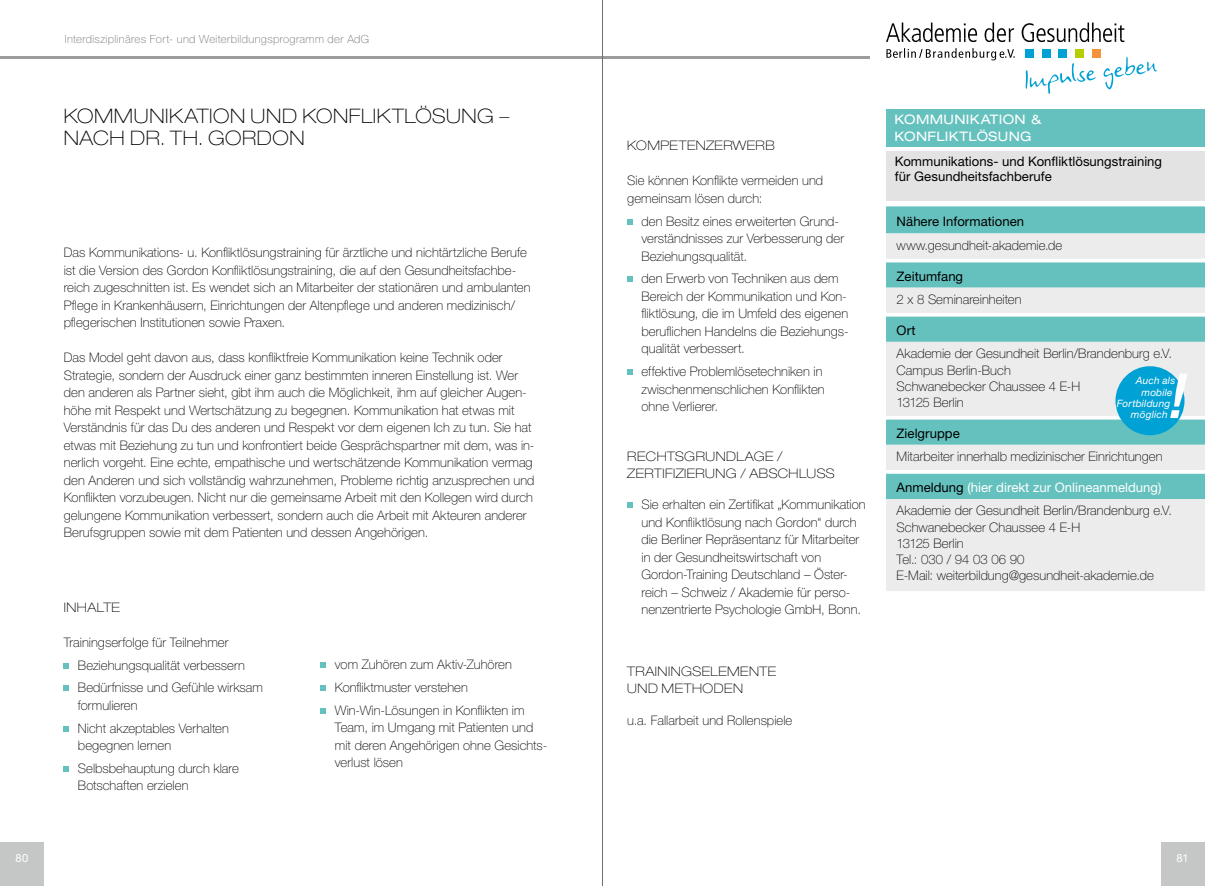
<style>
.page{position:relative;width:1205px;height:886px;background:#fff}
.page>*{position:absolute;margin:0;border:0;box-sizing:border-box;transform-origin:0 0}
.über_klein{font:italic 700 condensed 59.25px "Helvetica LT Std";color:#fff}
.über{font:100 expanded 20px/22.5px "Helvetica Neue LT Std";letter-spacing:.03em;color:#000}
.grund{font:100 13.12px/17.5px "Helvetica Neue LT Std";letter-spacing:.005em;color:#000}
.Einzug{font:100 13.12px/17.5px "Helvetica Neue LT Std";letter-spacing:.005em;color:#000}
.grund-2{font:13.12px/15px "Helvetica Neue LT Std";color:#000}
.über_klein-2{font:100 expanded 13.12px/17.5px "Helvetica Neue LT Std";letter-spacing:.035em;color:#000}
.grund-3{font:13.12px "Helvetica Neue LT Std";color:#fff}
.zwischen_über{font:expanded 13.12px/17.5px "Helvetica Neue LT Std";letter-spacing:.03em;color:#fff}
.t1{font:100 11.25px "Helvetica Neue LT Std";letter-spacing:.035em;color:#6e6e6e}
.t2{font:11.25px "Helvetica Neue LT Std";color:#fff}
.grund-4{font:italic 10.12px/11.1px "Helvetica Neue LT Std";letter-spacing:.015em;color:#fff;text-align:center}
.s1{color:#000}
</style>
<div class="page">
<div style="left:886px;top:151px;width:319px;height:50px;background:#e3e3e3"></div>
<div style="left:1160px;top:842px;width:45px;height:44px;background:#c5c6c6"></div>
<div style="left:0;top:842px;width:44px;height:44px;background:#c5c6c6"></div>
<hr style="left:0;top:56px;width:869px;height:2px;background:#9c9c9d">
<svg style="left:1025px;top:53px;width:133px;height:41px"></svg>
<svg style="left:886px;top:23px;width:238px;height:19px"></svg>
<div style="left:1042px;top:49px;width:8px;height:9px;background:#00a1d4"></div>
<div style="left:1058px;top:49px;width:9px;height:9px;background:#00a1d4"></div>
<div style="left:1025px;top:49px;width:9px;height:9px;background:#00a1d4"></div>
<div style="left:1075px;top:49px;width:9px;height:9px;background:#b6cd00"></div>
<div style="left:1092px;top:49px;width:8px;height:9px;background:#f3943d"></div>
<svg style="left:886px;top:48px;width:128px;height:12px"></svg>
<div style="left:886px;top:206px;width:319px;height:27px;background:#65c1be"></div>
<svg style="left:886px;top:233px;width:319px;height:358px;background:#c4dfde"></svg>
<hr style="left:886px;top:259px;width:319px;height:3px;background:#fff">
<svg style="left:886px;top:313px;width:319px;height:4px"></svg>
<svg style="left:886px;top:416px;width:319px;height:4px"></svg>
<svg style="left:886px;top:470px;width:319px;height:4px"></svg>
<svg style="left:64px;top:663px;width:5px;height:5px"></svg>
<svg style="left:64px;top:686px;width:5px;height:5px"></svg>
<svg style="left:64px;top:726px;width:5px;height:5px"></svg>
<svg style="left:64px;top:766px;width:5px;height:5px"></svg>
<svg style="left:627px;top:219px;width:5px;height:5px"></svg>
<svg style="left:627px;top:277px;width:5px;height:5px"></svg>
<svg style="left:627px;top:370px;width:5px;height:5px"></svg>
<svg style="left:627px;top:503px;width:5px;height:5px"></svg>
<svg style="left:321px;top:662px;width:5px;height:5px"></svg>
<svg style="left:321px;top:685px;width:5px;height:5px"></svg>
<svg style="left:321px;top:708px;width:5px;height:5px"></svg>
<div style="left:1115px;top:366px;width:69px;height:69px;background:#00a1d4;border-radius:50%"></div>
<div style="left:886px;top:109px;width:319px;height:38px;background:#65c1be"></div>
<hr style="left:602px;top:0;width:1px;height:886px;background:#6e6e6e">
<p class="t1" style="left:65px;top:33px;width:306px">Interdisziplinäres Fort- und Weiterbildungsprogramm der AdG</p>
<p class="über" style="left:64px;top:104px;width:447px">KOMMUNIKATION UND KONFLIKTLÖSUNG –<br>NACH DR. TH. GORDON</p>
<p class="grund" style="left:64px;top:244px;width:468px">Das Kommunikations- u. Konfliktlösungstraining für ärztliche und nichtärtzliche Berufe ist die Version des Gordon Konfliktlösungstraining, die auf den Gesundheitsfachbe&shy;reich zugeschnitten ist. Es wendet sich an Mitarbeiter der stationären und ambulanten Pflege in Krankenhäusern, Einrichtungen der Altenpflege und anderen medizinisch/ pflegerischen Institutionen sowie Praxen.</p>
<p class="grund" style="left:64px;top:349px;width:472px">Das Model geht davon aus, dass konfliktfreie Kommunikation keine Technik oder Strategie, sondern der Ausdruck einer ganz bestimmten inneren Einstellung ist. Wer den anderen als Partner sieht, gibt ihm auch die Möglichkeit, ihm auf gleicher Augen&shy;höhe mit Respekt und Wertschätzung zu begegnen. Kommunikation hat etwas mit Verständnis für das Du des anderen und Respekt vor dem eigenen Ich zu tun. Sie hat etwas mit Beziehung zu tun und konfrontiert beide Gesprächspartner mit dem, was in&shy;nerlich vorgeht. Eine echte, empathische und wertschätzende Kommunikation vermag den Anderen und sich vollständig wahrzunehmen, Probleme richtig anzusprechen und Konflikten vorzubeugen. Nicht nur die gemeinsame Arbeit mit den Kollegen wird durch gelungene Kommunikation verbessert, sondern auch die Arbeit mit Akteuren anderer Berufsgruppen sowie mit dem Patienten und dessen Angehörigen.</p>
<p class="über_klein-2" style="left:64px;top:598px;width:58px">INHALTE</p>
<p class="Einzug" style="left:64px;top:633px;width:166px">Trainingserfolge für Teilnehmer</p>
<p class="Einzug" style="left:78px;top:656px;width:168px">Beziehungsqualität verbessern</p>
<p class="Einzug" style="left:78px;top:679px;width:186px">Bedürfnisse und Gefühle wirksam formulieren</p>
<p class="Einzug" style="left:78px;top:719px;width:152px">Nicht akzeptables Verhalten begegnen lernen</p>
<p class="Einzug" style="left:78px;top:759px;width:163px">Selbsbehauptung durch klare<br>Botschaften erzielen</p>
<p class="Einzug" style="left:335px;top:655px;width:178px">vom Zuhören zum Aktiv-Zuhören</p>
<p class="Einzug" style="left:335px;top:678px;width:135px">Konfliktmuster verstehen</p>
<p class="Einzug" style="left:335px;top:701px;width:214px">Win-Win-Lösungen in Konflikten im<br>Team, im Umgang mit Patienten und mit deren Angehörigen ohne Gesichts&shy;verlust lösen</p>
<p class="über_klein-2" style="left:627px;top:137px;width:149px">KOMPETENZERWERB</p>
<p class="grund" style="left:627px;top:172px;width:197px">Sie können Konflikte vermeiden und gemeinsam lösen durch:</p>
<p class="Einzug" style="left:641px;top:212px;width:204px">den Besitz eines erweiterten Grund&shy;verständnisses zur Verbesserung der<br>Beziehungsqualität.</p>
<p class="Einzug" style="left:641px;top:270px;width:209px">den Erwerb von Techniken aus dem Bereich der Kommunikation und Kon&shy;fliktlösung, die im Umfeld des eigenen beruflichen Handelns die Beziehungs&shy;qualität verbessert.</p>
<p class="Einzug" style="left:641px;top:363px;width:185px">effektive Problemlösetechniken in zwischenmenschlichen Konflikten ohne Verlierer.</p>
<p class="über_klein-2" style="left:627px;top:447px;width:209px">RECHTSGRUNDLAGE /<br>ZERTIFIZIERUNG / ABSCHLUSS</p>
<p class="Einzug" style="left:641px;top:496px;width:226px">Sie erhalten ein Zertifikat „Kommunikation und Konfliktlösung nach Gordon“ durch die Berliner Repräsentanz für Mitarbeiter in der Gesundheitswirtschaft von Gordon-Training Deutschland – Öster&shy;reich – Schweiz / Akademie für perso&shy;nenzentrierte Psychologie GmbH, Bonn.</p>
<p class="über_klein-2" style="left:627px;top:662px;width:150px">TRAININGSELEMENTE<br>UND METHODEN</p>
<p class="grund" style="left:627px;top:711px;width:167px">u.a. Fallarbeit und Rollenspiele</p>
<p class="zwischen_über" style="left:894px;top:110px;width:148px">KOMMUNIKATION &amp;<br>KONFLIKTLÖSUNG</p>
<p class="grund-2" style="left:895px;top:154px;width:269px">Kommunikations- und Konfliktlösungstraining für Gesundheitsfachberufe</p>
<p class="grund-2" style="left:896px;top:214px;width:129px">Nähere Informationen</p>
<p class="grund" style="left:896px;top:236px;width:167px">www.gesundheit-akademie.de</p>
<p class="grund-2" style="left:896px;top:268px;width:68px">Zeitumfang</p>
<p class="grund" style="left:896px;top:291px;width:126px">2 x 8 Seminareinheiten</p>
<p class="grund-2" style="left:896px;top:322px;width:21px">Ort</p>
<p class="grund" style="left:896px;top:345px;width:277px">Akademie der Gesundheit Berlin/Brandenburg e.V.</p>
<p class="grund" style="left:896px;top:361px;width:116px">Campus Berlin-Buch</p>
<p class="grund" style="left:896px;top:378px;width:185px;line-height:16.2px">Schwanebecker Chaussee 4 E-H<br>13125 Berlin</p>
<p class="grund-2" style="left:896px;top:425px;width:65px">Zielgruppe</p>
<p class="grund" style="left:896px;top:448px;width:267px">Mitarbeiter innerhalb medizinischer Einrichtungen</p>
<p class="grund-3" style="left:896px;top:479px;width:266px"><span class="s1">Anmeldung</span> (hier direkt zur Onlineanmeldung)</p>
<p class="grund" style="left:896px;top:502px;width:277px">Akademie der Gesundheit Berlin/Brandenburg e.V.</p>
<p class="grund" style="left:896px;top:518px;width:185px">Schwanebecker Chaussee 4 E-H</p>
<p class="grund" style="left:896px;top:534px;width:69px">13125 Berlin</p>
<p class="grund" style="left:896px;top:551px;width:129px">Tel.: 030 / 94 03 06 90</p>
<p class="grund" style="left:896px;top:567px;width:259px">E-Mail: weiterbildung@gesundheit-akademie.de</p>
<p class="über_klein" style="left:1164px;top:359px;width:21px">!</p>
<p class="grund-4" style="left:1135px;top:375px;width:41px">Auch als mobile</p>
<p class="grund-4" style="left:1117px;top:397px;width:55px;text-align:right">Fortbildung möglich</p>
<p class="t2" style="left:16px;top:851px;width:14px">80</p>
<p class="t2" style="left:1176px;top:851px;width:14px">81</p>
</div>
